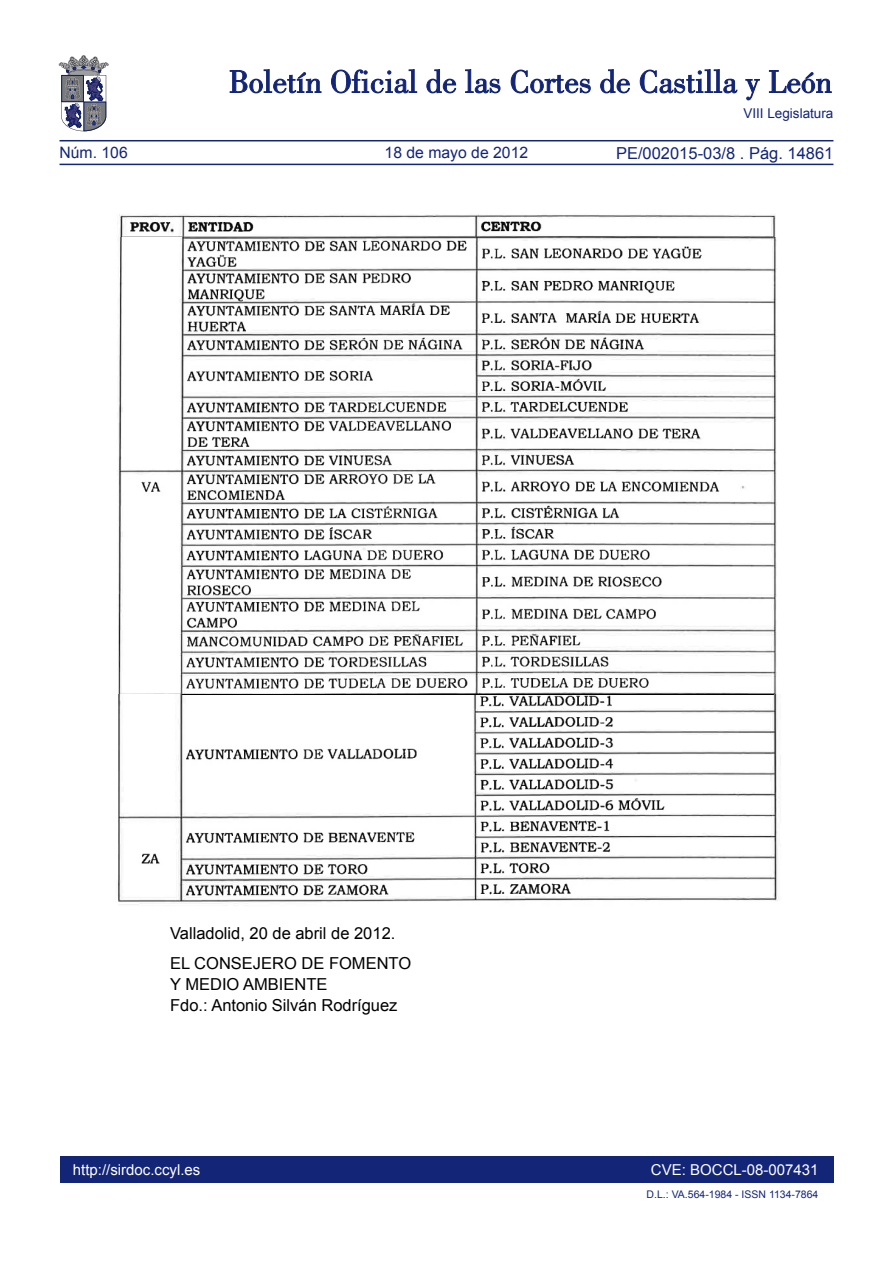
<style>
.page{position:relative;width:893px;height:1263px;background:#fff}
.page>*{position:absolute;margin:0;border:0;box-sizing:border-box;transform-origin:0 0}
.TEXTO_NORMAL{font:16.5px "Arial";color:#000}
.t1{font:16.5px "Arial";color:#132577}
.t2{font:15.75px "Arial";color:#132577}
.t3{font:15px "Arial";color:#fff}
.t4{font:13.5px "Arial";color:#132577}
.TEXTO_NORMAL-2{font:10.5px "Arial";color:#132577}
</style>
<div class="page">
<div style="left:60px;top:1157px;width:773px;height:26px;background:#132577"></div>
<hr style="left:60px;top:164px;width:773px;height:1px;background:#132577">
<hr style="left:60px;top:140px;width:773px;height:1px;background:#132577">
<svg style="left:230px;top:69px;width:91px;height:24px"></svg>
<svg style="left:331px;top:69px;width:86px;height:24px"></svg>
<svg style="left:426px;top:69px;width:30px;height:24px"></svg>
<svg style="left:465px;top:69px;width:35px;height:24px"></svg>
<svg style="left:511px;top:70px;width:80px;height:23px"></svg>
<svg style="left:600px;top:69px;width:30px;height:24px"></svg>
<svg style="left:640px;top:69px;width:97px;height:24px"></svg>
<svg style="left:745px;top:79px;width:15px;height:21px"></svg>
<svg style="left:769px;top:70px;width:62px;height:23px"></svg>
<svg style="left:59px;top:55px;width:49px;height:76px"></svg>
<img style="left:118px;top:214px;width:659px;height:479px">
<img style="left:118px;top:694px;width:663px;height:211px">
<hr style="left:182px;top:694px;width:592px;height:1px;background:#000">
<p class="t2" style="left:60px;top:142px;width:70px">Núm. 106</p>
<p class="t2" style="left:385px;top:142px;width:145px">18 de mayo de 2012</p>
<p class="t4" style="left:743px;top:105px;width:92px">VIII Legislatura</p>
<p class="t1" style="left:616px;top:142px;width:219px">PE/002015-03/8 . Pág. 14861</p>
<p class="TEXTO_NORMAL" style="left:170px;top:923px;width:227px">Valladolid, 20 de abril de 2012.</p>
<p class="TEXTO_NORMAL" style="left:170px;top:952px;width:243px">EL CONSEJERO DE FOMENTO</p>
<p class="TEXTO_NORMAL" style="left:170px;top:973px;width:159px">Y MEDIO AMBIENTE</p>
<p class="TEXTO_NORMAL" style="left:170px;top:994px;width:229px">Fdo.: Antonio Silván Rodríguez</p>
<p class="t3" style="left:73px;top:1159px;width:129px">http://sirdoc.ccyl.es</p>
<p class="t3" style="left:651px;top:1159px;width:169px">CVE: BOCCL-08-007431</p>
<p class="TEXTO_NORMAL-2" style="left:647px;top:1188px;width:173px">D.L.: VA.564-1984 - ISSN 1134-7864</p>
</div>
